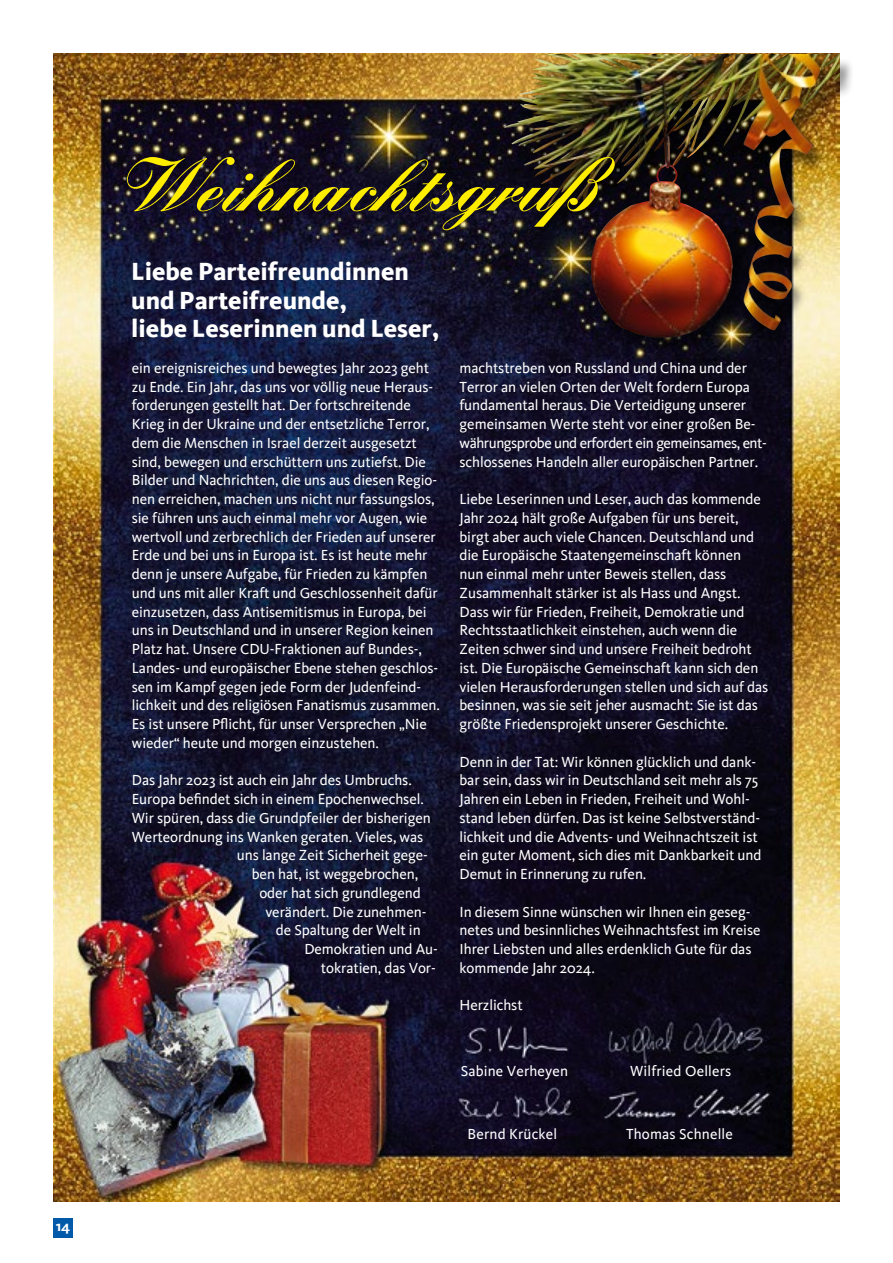
<style>
.page{position:relative;width:893px;height:1263px;background:#fff}
.page>*{position:absolute;margin:0;border:0;box-sizing:border-box;transform-origin:0 0}
.t1{font:900 73.5px "Kuenstler Script";letter-spacing:-.01em;color:#ffed00}
.t2{font:800 25.5px/28.5px "Kievit";color:#fff}
.t3{font:15px/18.8px "Kievit";letter-spacing:-.005em;color:#fff}
.t4{font:700 15px "Kievit";color:#fff}
</style>
<div class="page">
<div style="left:53px;top:1217px;width:20px;height:20px;background:#005aa9"></div>
<img style="left:53px;top:53px;width:787px;height:1148px">
<div style="left:504px;top:57px;width:351px;height:300px;background:#000;opacity:.5"></div>
<img style="left:517px;top:54px;width:321px;height:51px">
<p class="t4" style="left:56px;top:1217px;width:16px">14</p>
<h1 class="t1" style="left:119px;top:138px;width:519px">Weihnachtsgruß</h1>
<h2 class="t2" style="left:131px;top:257px;width:310px">Liebe Parteifreundinnen und Parteifreunde,<br>liebe Leserinnen und Leser,</h2>
<p class="t3" style="left:132px;top:359px;width:310px">ein ereignisreiches und bewegtes Jahr 2023 geht zu Ende. Ein Jahr, das uns vor völlig neue Heraus&shy;forderungen gestellt hat. Der fortschreitende Krieg in der Ukraine und der entsetzliche Terror, dem die Menschen in Israel derzeit ausgesetzt sind, bewegen und erschüttern uns zutiefst. Die Bilder und Nachrichten, die uns aus diesen Regio&shy;nen erreichen, machen uns nicht nur fassungslos, sie führen uns auch einmal mehr vor Augen, wie wertvoll und zerbrechlich der Frieden auf unserer Erde und bei uns in Europa ist. Es ist heute mehr denn je unsere Aufgabe, für Frieden zu kämpfen und uns mit aller Kraft und Geschlossenheit dafür einzusetzen, dass Antisemitismus in Europa, bei uns in Deutschland und in unserer Region keinen Platz hat. Unsere CDU-Fraktionen auf Bundes-, Landes- und europäischer Ebene stehen geschlos&shy;sen im Kampf gegen jede Form der Judenfeind&shy;lichkeit und des religiösen Fanatismus zusammen.<br>Es ist unsere Pflicht, für unser Versprechen „Nie wieder“ heute und morgen einzustehen.</p>
<p class="t3" style="left:132px;top:771px;width:282px">Das Jahr 2023 ist auch ein Jahr des Umbruchs.</p>
<p class="t3" style="left:132px;top:790px;width:294px">Europa befindet sich in einem Epochenwechsel.</p>
<p class="t3" style="left:132px;top:809px;width:300px">Wir spüren, dass die Grundpfeiler der bisherigen</p>
<p class="t3" style="left:132px;top:827px;width:293px">Werteordnung ins Wanken geraten. Vieles, was</p>
<p class="t3" style="left:237px;top:846px;width:192px">uns lange Zeit Sicherheit gege-</p>
<p class="t3" style="left:252px;top:865px;width:168px">ben hat, ist weggebrochen,</p>
<p class="t3" style="left:259px;top:884px;width:163px">oder hat sich grundlegend</p>
<p class="t3" style="left:265px;top:902px;width:163px">verändert. Die zunehmen-</p>
<p class="t3" style="left:276px;top:921px;width:146px">de Spaltung der Welt in</p>
<p class="t3" style="left:304px;top:940px;width:135px">Demokratien und Au-</p>
<p class="t3" style="left:321px;top:959px;width:117px">tokratien, das Vor-</p>
<p class="t3" style="left:459px;top:359px;width:309px">machtstreben von Russland und China und der Terror an vielen Orten der Welt fordern Europa fundamental heraus. Die Verteidigung unserer gemeinsamen Werte steht vor einer großen Be&shy;währungsprobe und erfordert ein gemeinsames, ent&shy;schlossenes Handeln aller europäischen Partner.</p>
<p class="t3" style="left:459px;top:490px;width:310px">Liebe Leserinnen und Leser, auch das kommende Jahr 2024 hält große Aufgaben für uns bereit, birgt aber auch viele Chancen. Deutschland und die Europäische Staatengemeinschaft können nun einmal mehr unter Beweis stellen, dass Zusammenhalt stärker ist als Hass und Angst.<br>Dass wir für Frieden, Freiheit, Demokratie und Rechtsstaatlichkeit einstehen, auch wenn die Zeiten schwer sind und unsere Freiheit bedroht ist. Die Europäische Gemeinschaft kann sich den vielen Herausforderungen stellen und sich auf das besinnen, was sie seit jeher ausmacht: Sie ist das größte Friedensprojekt unserer Geschichte.</p>
<p class="t3" style="left:459px;top:752px;width:303px">Denn in der Tat: Wir können glücklich und dank&shy;bar sein, dass wir in Deutschland seit mehr als 75<br>Jahren ein Leben in Frieden, Freiheit und Wohl&shy;stand leben dürfen. Das ist keine Selbstverständ&shy;lichkeit und die Advents- und Weihnachtszeit ist ein guter Moment, sich dies mit Dankbarkeit und Demut in Erinnerung zu rufen.</p>
<p class="t3" style="left:459px;top:902px;width:303px">In diesem Sinne wünschen wir Ihnen ein geseg&shy;netes und besinnliches Weihnachtsfest im Kreise Ihrer Liebsten und alles erdenklich Gute für das kommende Jahr 2024.</p>
<p class="t3" style="left:459px;top:996px;width:65px">Herzlichst</p>
<p class="t3" style="left:461px;top:1061px;width:109px">Sabine Verheyen</p>
<p class="t3" style="left:630px;top:1061px;width:103px">Wilfried Oellers</p>
<p class="t3" style="left:467px;top:1124px;width:91px">Bernd Krückel</p>
<p class="t3" style="left:626px;top:1124px;width:108px">Thomas Schnelle</p>
</div>
